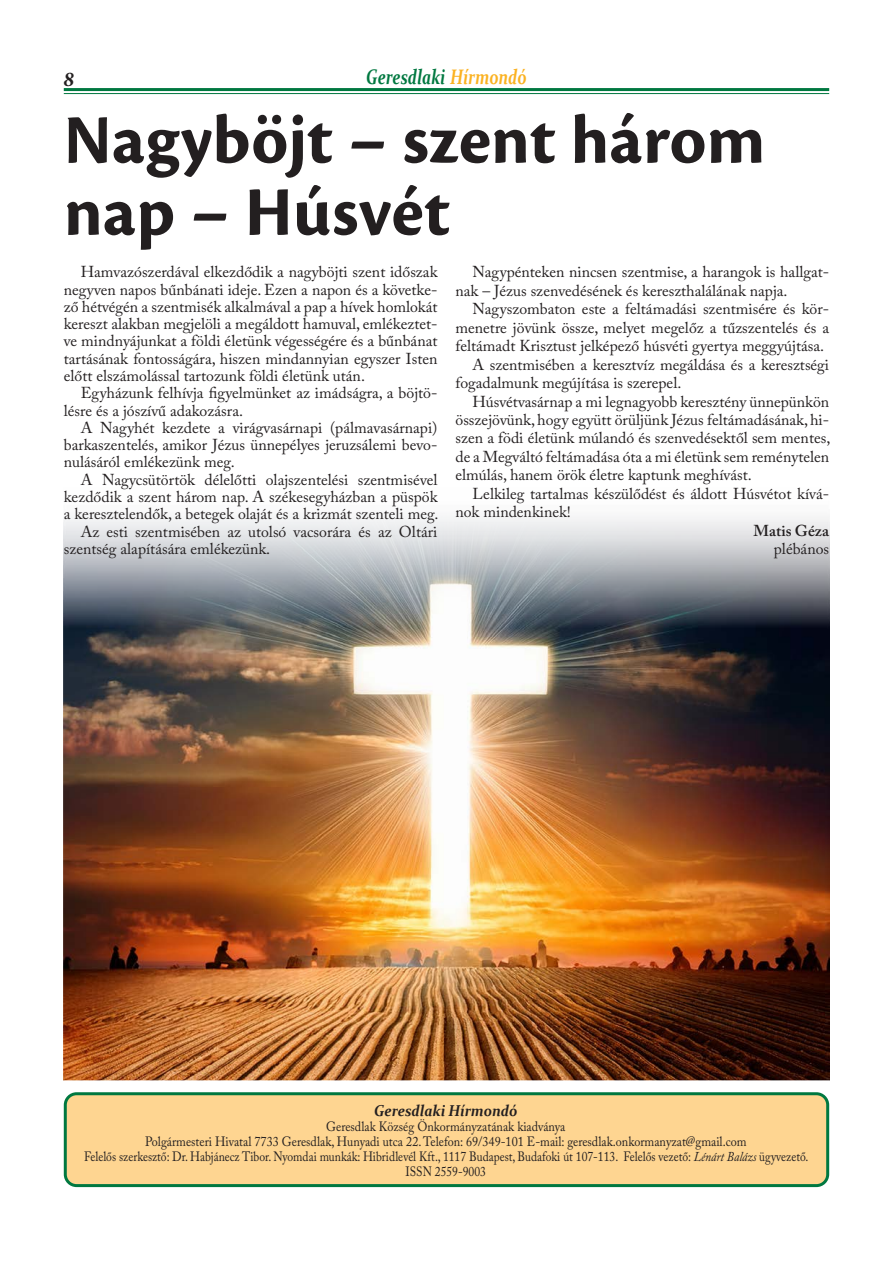
<style>
.page{position:relative;width:893px;height:1263px;background:#fff}
.page>*{position:absolute;margin:0;border:0;box-sizing:border-box;transform-origin:0 0}
.Cím_4hasáb{font:700 72px/72px "Cronos Pro";letter-spacing:.005em;color:#231f20}
.t1{font:italic 700 21px "Constantia";color:#007840;scale:.75 1}
.t2{font:italic 700 21px "Minion Pro";color:#231f20}
.Szöveg{font:15.75px/17.2px "Adobe Caslon Pro";color:#231f20;text-align:justify}
.Szöveg-2{font:italic 700 15.75px "Constantia";color:#231f20;scale:.9 1}
.Szöveg-3{font:600 15.75px "Adobe Caslon Pro";color:#231f20}
.Szöveg-4{font:13.5px/15px "Adobe Caslon Pro";color:#231f20;text-align:center;scale:.86 1}
.Szöveg-5{font:13.5px "Adobe Caslon Pro";color:#231f20;scale:.9 1}
.s1{color:#fbb221}
.s2{font-style:italic}
</style>
<div class="page">
<hr style="left:64px;top:88px;width:765px;height:3px;background:#007840">
<hr style="left:64px;top:93px;width:765px;height:1px;background:#007840">
<div style="left:65px;top:1094px;width:763px;height:91px;background:#fed591;border-radius:11px"></div>
<div style="left:64px;top:1092px;width:765px;height:95px;border:3px solid #007840;border-radius:11px"></div>
<img style="left:64px;top:517px;width:765px;height:563px">
<h2 class="t2" style="left:64px;top:64px;width:12px">8</h2>
<h2 class="t1" style="left:366px;top:62px;width:215px">Geresdlaki <span class="s1">Hírmondó</span></h2>
<p class="Cím_4hasáb" style="left:64px;top:105px;width:703px">Nagyböjt – szent három nap – Húsvét</p>
<p class="Szöveg" style="left:64px;top:263px;width:375px;text-indent:17px">Hamvazószerdával elkezdődik a nagyböjti szent időszak negyven napos bűnbánati ideje. Ezen a napon és a követke&shy;ző hétvégén a szentmisék alkalmával a pap a hívek homlokát kereszt alakban megjelöli a megáldott hamuval, emlékeztet&shy;ve mindnyájunkat a földi életünk végességére és a bűnbánat tartásának fontosságára, hiszen mindannyian egyszer Isten előtt elszámolással tartozunk földi életünk után.</p>
<p class="Szöveg" style="left:64px;top:384px;width:375px;text-indent:17px">Egyházunk felhívja figyelmünket az imádságra, a böjtö&shy;lésre és a jószívű adakozásra.</p>
<p class="Szöveg" style="left:64px;top:419px;width:375px;text-indent:17px">A Nagyhét kezdete a virágvasárnapi (pálmavasárnapi) barkaszentelés, amikor Jézus ünnepélyes jeruzsálemi bevo&shy;nulásáról emlékezünk meg.</p>
<p class="Szöveg" style="left:64px;top:471px;width:376px;text-indent:17px">A Nagycsütörtök délelőtti olajszentelési szentmisével kezdődik a szent három nap. A székesegyházban a püspök a keresztelendők, a betegek olaját és a krizmát szenteli meg.</p>
<p class="Szöveg" style="left:64px;top:522px;width:375px;text-indent:17px">Az esti szentmisében az utolsó vacsorára és az Oltári szentség alapítására emlékezünk.</p>
<p class="Szöveg" style="left:455px;top:263px;width:375px;line-height:18.5px;text-indent:17px">Nagypénteken nincsen szentmise, a harangok is hallgat&shy;nak – Jézus szenvedésének és kereszthalálának napja.</p>
<p class="Szöveg" style="left:455px;top:300px;width:375px;line-height:18.5px;text-indent:17px">Nagyszombaton este a feltámadási szentmisére és kör&shy;menetre jövünk össze, melyet megelőz a tűzszentelés és a feltámadt Krisztust jelképező húsvéti gyertya meggyújtása.</p>
<p class="Szöveg" style="left:455px;top:355px;width:375px;line-height:18.5px;text-indent:17px">A szentmisében a keresztvíz megáldása és a keresztségi fogadalmunk megújítása is szerepel.</p>
<p class="Szöveg" style="left:455px;top:392px;width:376px;line-height:18.5px;text-indent:17px">Húsvétvasárnap a mi legnagyobb keresztény ünnepünkön összejövünk, hogy együtt örüljünk Jézus feltámadásának, hi&shy;szen a födi életünk múlandó és szenvedésektől sem mentes, de a Megváltó feltámadása óta a mi életünk sem reménytelen elmúlás, hanem örök életre kaptunk meghívást.</p>
<p class="Szöveg" style="left:455px;top:484px;width:375px;line-height:18.5px;text-indent:17px">Lelkileg tartalmas készülődést és áldott Húsvétot kívá&shy;nok mindenkinek!</p>
<p class="Szöveg-3" style="left:753px;top:521px;width:77px">Matis Géza</p>
<p class="Szöveg" style="left:774px;top:540px;width:57px">plébános</p>
<p class="Szöveg-2" style="left:374px;top:1099px;width:161px">Geresdlaki Hírmondó</p>
<p class="Szöveg-5" style="left:326px;top:1118px;width:267px">Geresdlak Község Önkormányzatának kiadványa</p>
<p class="Szöveg-5" style="left:145px;top:1133px;width:670px">Polgármesteri Hivatal 7733 Geresdlak, Hunyadi utca 22. Telefon: 69/349-101 E-mail: geresdlak.onkormanyzat@gmail.com</p>
<p class="Szöveg-4" style="left:84px;top:1148px;width:844px">Felelős szerkesztő: Dr. Habjánecz Tibor. Nyomdai munkák: Hibridlevél Kft., 1117 Budapest, Budafoki út 107-113. Felelős vezető: <span class="s2">Lénárt Balázs</span> ügyvezető.<br>ISSN 2559-9003</p>
</div>
